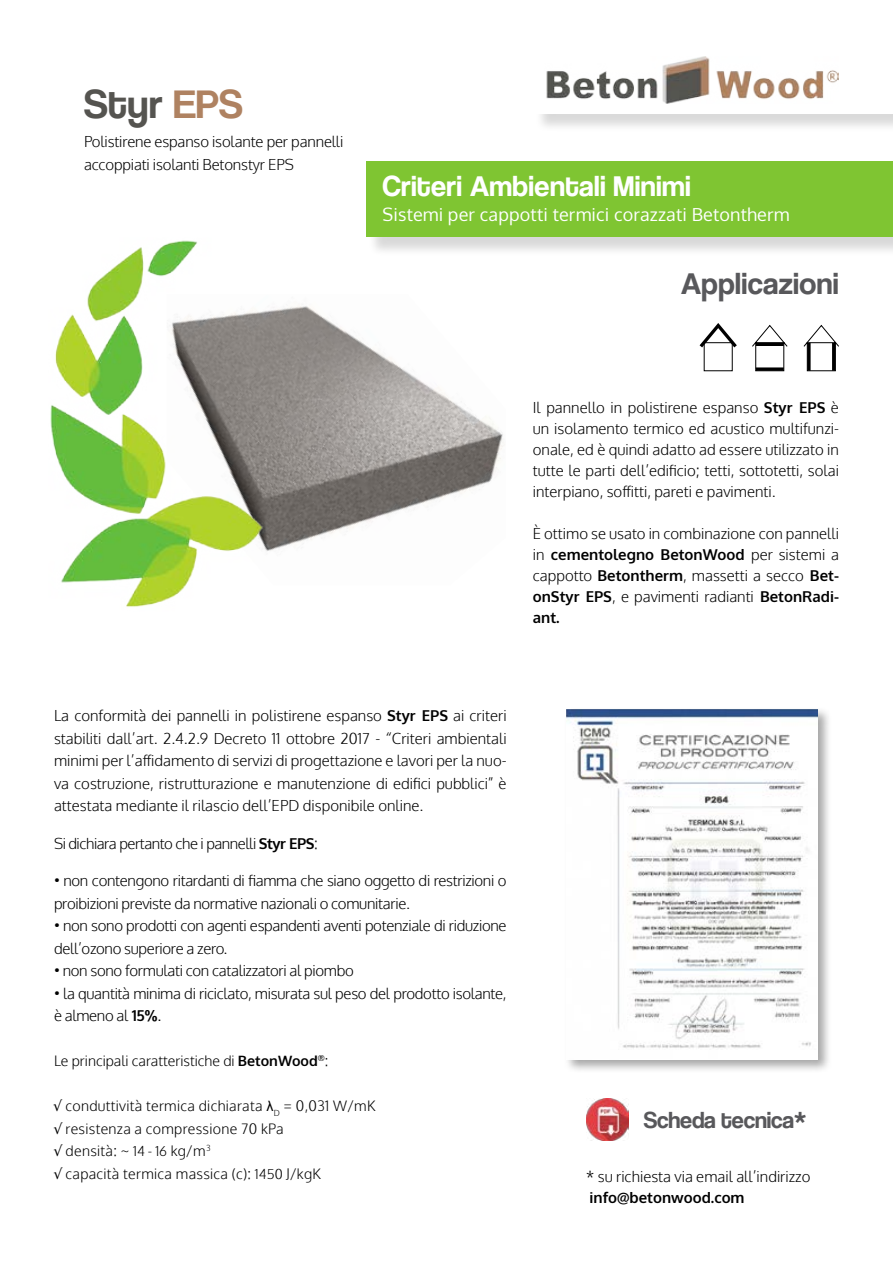
<style>
.page{position:relative;width:893px;height:1263px;background:#fff}
.page>*{position:absolute;margin:0;border:0;box-sizing:border-box;transform-origin:0 0}
.t1{font:42px "Coolvetica Rg";letter-spacing:.01em;color:#555450}
.t2{font:31.5px "Coolvetica Rg";letter-spacing:.01em;color:#58585b}
.t3{font:30px "Coolvetica Rg";letter-spacing:.01em;color:#fff}
.t4{font:24px "Coolvetica Rg";letter-spacing:-.01em;color:#58585b}
.t5{font:18px "Oxygen";letter-spacing:.01em;color:#fff}
.t6{font:300 15px/22.5px "Oxygen";letter-spacing:-.02em;color:#000}
.t7{font:300 15px "Oxygen";color:#000}
.t8{font:700 15px "Oxygen";color:#000}
.t9{font:300 14.25px/22.5px "Oxygen";letter-spacing:.02em;color:#000}
.t10{font:300 14.25px "Oxygen";color:#000}
.s1{color:#af8261}
.s2{font-weight:700}
.s3{font-family:"Arial";font-weight:700}
.s4{font-family:"Arial";font-weight:400}
.s5{font-size:13.5px}
</style>
<div class="page">
<div style="left:535px;top:52px;width:358px;height:81px;background:#000;opacity:.15"></div>
<div style="left:533px;top:49px;width:360px;height:64px;background:#fff"></div>
<img style="left:546px;top:57px;width:293px;height:46px">
<img style="left:264px;top:306px;width:240px;height:245px">
<div style="left:564px;top:707px;width:268px;height:367px;background:#000;opacity:.35"></div>
<img style="left:567px;top:709px;width:251px;height:350px">
<img style="left:50px;top:240px;width:214px;height:367px">
<svg style="left:699px;top:323px;width:38px;height:28px"></svg>
<svg style="left:752px;top:324px;width:36px;height:47px"></svg>
<hr style="left:756px;top:343px;width:28px;height:3px;background:#000">
<svg style="left:756px;top:367px;width:28px;height:4px"></svg>
<svg style="left:803px;top:324px;width:36px;height:47px"></svg>
<svg style="left:807px;top:343px;width:4px;height:28px"></svg>
<hr style="left:832px;top:343px;width:3px;height:28px;background:#000">
<img style="left:586px;top:1098px;width:42px;height:42px">
<div style="left:368px;top:164px;width:525px;height:92px;background:#000;opacity:.15"></div>
<div style="left:366px;top:162px;width:527px;height:75px;background:#7fc532"></div>
<h1 class="t1" style="left:84px;top:80px;width:160px">Styr <span class="s1">EPS</span></h1>
<p class="t6" style="left:84px;top:131px;width:261px">Polistirene espanso isolante per pannelli accoppiati isolanti Betonstyr EPS</p>
<h3 class="t3" style="left:382px;top:169px;width:310px">Criteri Ambientali Minimi</h3>
<p class="t5" style="left:382px;top:202px;width:408px">Sistemi per cappotti termici corazzati Betontherm</p>
<h2 class="t2" style="left:681px;top:265px;width:159px">Applicazioni</h2>
<p class="t6" style="left:533px;top:398px;width:308px;line-height:21px;text-align:justify">Il pannello in polistirene espanso <span class="s2">Styr EPS</span> è un isolamento termico ed acustico multifunzi&shy;onale, ed è quindi adatto ad essere utilizzato in tutte le parti dell’edificio; tetti, sottotetti, solai interpiano, soffitti, pareti e pavimenti.</p>
<p class="t6" style="left:533px;top:524px;width:308px;line-height:21px;text-align:justify">È ottimo se usato in combinazione con pannelli in <span class="s2">cementolegno BetonWood</span> per sistemi a cappotto <span class="s2">Betontherm</span>, massetti a secco <span class="s2">Bet&shy;onStyr EPS</span>, e pavimenti radianti <span class="s2">BetonRadi&shy;ant.</span></p>
<p class="t6" style="left:54px;top:705px;width:454px;text-align:justify">La conformità dei pannelli in polistirene espanso <span class="s2">Styr EPS</span> ai criteri stabiliti dall’art. 2.4.2.9 Decreto 11 ottobre 2017 - “Criteri ambientali minimi per l’affidamento di servizi di progettazione e lavori per la nuo&shy;va costruzione, ristrutturazione e manutenzione di edifici pubblici” è attestata mediante il rilascio dell’EPD disponibile online.</p>
<p class="t6" style="left:54px;top:832px;width:265px">Si dichiara pertanto che i pannelli <span class="s2">Styr EPS</span>:</p>
<p class="t6" style="left:54px;top:870px;width:454px">• non contengono ritardanti di fiamma che siano oggetto di restrizioni o proibizioni previste da normative nazionali o comunitarie.</p>
<p class="t6" style="left:54px;top:915px;width:454px">• non sono prodotti con agenti espandenti aventi potenziale di riduzione dell’ozono superiore a zero.</p>
<p class="t6" style="left:54px;top:960px;width:301px">• non sono formulati con catalizzatori al piombo</p>
<p class="t6" style="left:54px;top:982px;width:454px">• la quantità minima di riciclato, misurata sul peso del prodotto isolante, è almeno al <span class="s2">15</span><span class="s3">%</span><span class="s4">.</span></p>
<p class="t10" style="left:54px;top:1052px;width:276px">Le principali caratteristiche di <span class="s2">BetonWood</span><sup>®</sup>:</p>
<p class="t9" style="left:54px;top:1095px;width:323px">√ conduttività termica dichiarata <span class="s4">λ</span><sub>D</sub> = 0,031 W/mK √ resistenza a compressione 70 kPa<br>√ densità: ~ <span class="s5">14 - 16</span> kg/m<sup>3<br></sup>√ capacità termica massica (c): <span class="s5">1450</span> J/kgK</p>
<h3 class="t4" style="left:644px;top:1106px;width:165px">Scheda tecnica*</h3>
<p class="t7" style="left:586px;top:1167px;width:226px">* su richiesta via email all’indirizzo</p>
<p class="t8" style="left:590px;top:1188px;width:156px">info@betonwood.com</p>
</div>
